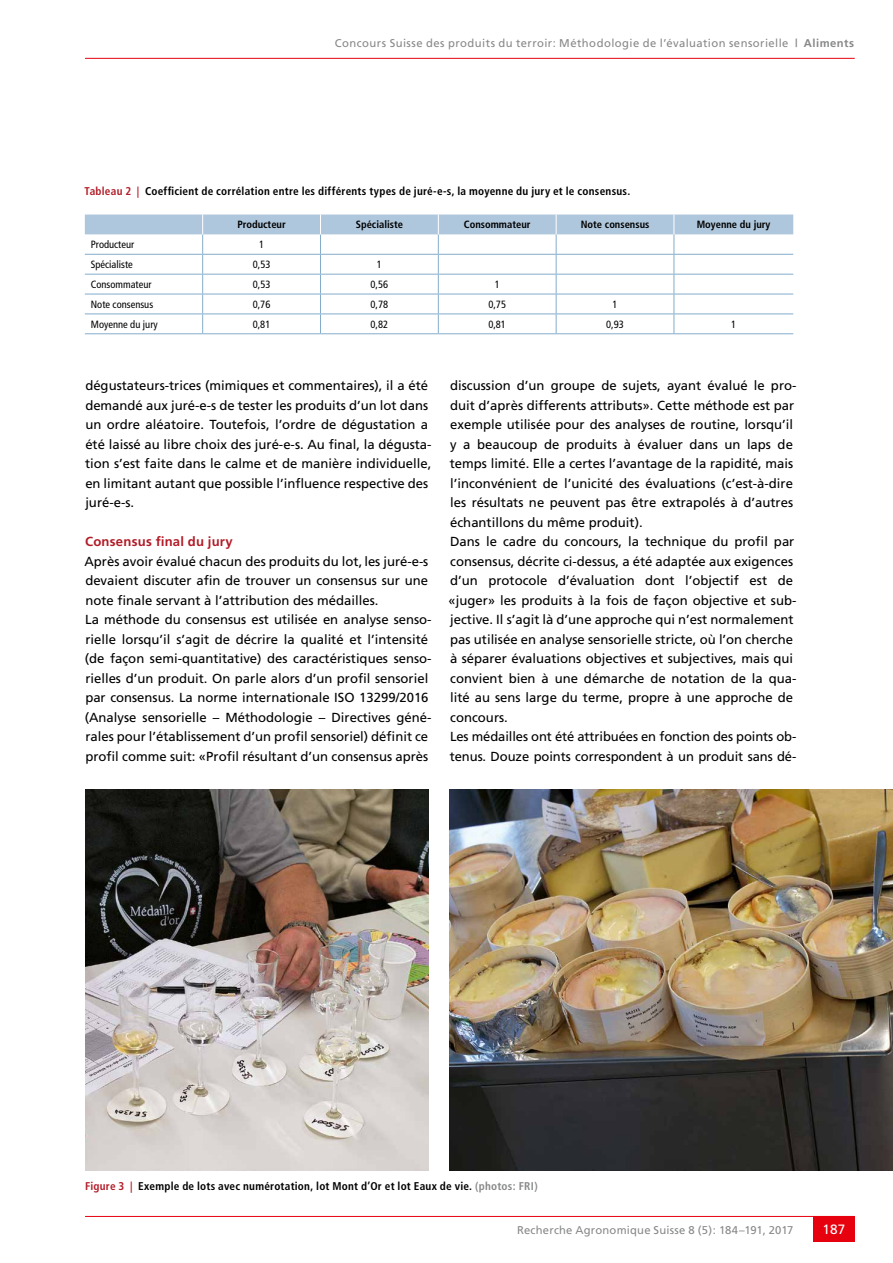
<style>
.page{position:relative;width:893px;height:1263px;background:#fff}
.page>*{position:absolute;margin:0;border:0;box-sizing:border-box;transform-origin:0 0}
.t1{font:13.5px "Frutiger";color:#fff}
.t2{font:13.2px/19.5px "Frutiger";color:#000}
.t3{font:700 13.2px "Frutiger";letter-spacing:.015em;color:#b21c27}
.t4{font:700 condensed 11.25px "Frutiger";letter-spacing:.02em;color:#000}
.t5{font:11.25px "Frutiger";letter-spacing:.035em;color:#878988}
.t6{font:condensed 10.5px "Frutiger";color:#000}
.t7{font:700 condensed 10.5px "Frutiger";color:#000}
.s1{font-weight:700}
.s2{color:#b21c27}
.s3{color:#878988}
</style>
<div class="page">
<hr style="left:85px;top:1216px;width:770px;height:1px;background:#e7000e">
<div style="left:813px;top:1216px;width:42px;height:26px;background:#e7000e"></div>
<hr style="left:85px;top:58px;width:770px;height:1px;background:#e7000e">
<hr style="left:85px;top:333px;width:118px;height:1px;background:#84adcc">
<hr style="left:203px;top:333px;width:117px;height:1px;background:#84adcc">
<hr style="left:320px;top:333px;width:118px;height:1px;background:#84adcc">
<hr style="left:438px;top:333px;width:118px;height:1px;background:#84adcc">
<hr style="left:556px;top:333px;width:118px;height:1px;background:#84adcc">
<hr style="left:674px;top:333px;width:119px;height:1px;background:#84adcc">
<svg style="left:85px;top:214px;width:708px;height:119px"></svg>
<img style="left:450px;top:789px;width:443px;height:381px">
<img style="left:85px;top:789px;width:344px;height:381px">
<p class="t5" style="left:335px;top:36px;width:521px">Concours Suisse des produits du terroir: Méthodologie de l’évaluation sensorielle <span class="s1">| Aliments</span></p>
<p class="t4" style="left:85px;top:184px;width:547px"><span class="s2">Tableau 2 |</span> Coefficient de corrélation entre les différents types de juré-e-s, la moyenne du jury et le consensus.</p>
<p class="t7" style="left:237px;top:219px;width:50px">Producteur</p>
<p class="t7" style="left:356px;top:219px;width:49px">Spécialiste</p>
<p class="t7" style="left:464px;top:219px;width:68px">Consommateur</p>
<p class="t7" style="left:581px;top:219px;width:70px">Note consensus</p>
<p class="t7" style="left:697px;top:219px;width:75px">Moyenne du jury</p>
<p class="t6" style="left:91px;top:238px;width:45px">Producteur</p>
<p class="t6" style="left:259px;top:238px;width:7px">1</p>
<p class="t6" style="left:91px;top:258px;width:43px">Spécialiste</p>
<p class="t6" style="left:253px;top:258px;width:19px">0,53</p>
<p class="t6" style="left:377px;top:258px;width:7px">1</p>
<p class="t6" style="left:91px;top:278px;width:62px">Consommateur</p>
<p class="t6" style="left:253px;top:278px;width:19px">0,53</p>
<p class="t6" style="left:371px;top:278px;width:19px">0,56</p>
<p class="t6" style="left:495px;top:278px;width:7px">1</p>
<p class="t6" style="left:91px;top:298px;width:64px">Note consensus</p>
<p class="t6" style="left:253px;top:298px;width:19px">0,76</p>
<p class="t6" style="left:371px;top:298px;width:19px">0,78</p>
<p class="t6" style="left:488px;top:298px;width:19px">0,75</p>
<p class="t6" style="left:612px;top:298px;width:7px">1</p>
<p class="t6" style="left:91px;top:318px;width:68px">Moyenne du jury</p>
<p class="t6" style="left:253px;top:318px;width:19px">0,81</p>
<p class="t6" style="left:371px;top:318px;width:19px">0,82</p>
<p class="t6" style="left:488px;top:318px;width:19px">0,81</p>
<p class="t6" style="left:606px;top:318px;width:19px">0,93</p>
<p class="t6" style="left:731px;top:318px;width:7px">1</p>
<p class="t2" style="left:85px;top:376px;width:348px">dégustateurs-trices (mimiques et commentaires), il a été demandé aux juré-e-s de tester les produits d’un lot dans un ordre aléatoire. Toutefois, l’ordre de dégustation a été laissé au libre choix des juré-e-s. Au final, la dégusta&shy;tion s’est faite dans le calme et de manière individuelle, en limitant autant que possible l’influence respective des juré-e-s.</p>
<p class="t3" style="left:85px;top:534px;width:149px">Consensus final du jury</p>
<p class="t2" style="left:84px;top:551px;width:349px">Après avoir évalué chacun des produits du lot, les juré-e-s devaient discuter afin de trouver un consensus sur une note finale servant à l’attribution des médailles.<br>La méthode du consensus est utilisée en analyse senso&shy;rielle lorsqu’il s’agit de décrire la qualité et l’intensité (de façon semi-quantitative) des caractéristiques senso&shy;rielles d’un produit. On parle alors d’un profil sensoriel par consensus. La norme internationale ISO 13299/2016 (Analyse sensorielle – Méthodologie – Directives géné&shy;rales pour l’établissement d’un profil sensoriel) définit ce profil comme suit: «Profil résultant d’un consensus après</p>
<p class="t2" style="left:448px;top:376px;width:350px">discussion d’un groupe de sujets, ayant évalué le pro&shy;duit d’après differents attributs». Cette méthode est par exemple utilisée pour des analyses de routine, lorsqu’il y a beaucoup de produits à évaluer dans un laps de temps limité. Elle a certes l’avantage de la rapidité, mais l’inconvénient de l’unicité des évaluations (c’est-à-dire les résultats ne peuvent pas être extrapolés à d’autres échantillons du même produit).<br>Dans le cadre du concours, la technique du profil par consensus, décrite ci-dessus, a été adaptée aux exigences d’un protocole d’évaluation dont l’objectif est de «juger» les produits à la fois de façon objective et sub&shy;jective. Il s’agit là d’une approche qui n’est normalement pas utilisée en analyse sensorielle stricte, où l’on cherche à séparer évaluations objectives et subjectives, mais qui convient bien à une démarche de notation de la qua&shy;lité au sens large du terme, propre à une approche de concours.<br>Les médailles ont été attribuées en fonction des points ob&shy;tenus. Douze points correspondent à un produit sans dé-</p>
<p class="t4" style="left:85px;top:1179px;width:454px"><span class="s2">Figure 3 |</span> Exemple de lots avec numérotation, lot Mont d’Or et lot Eaux de vie. <span class="s3">(photos: FRI)</span></p>
<p class="t5" style="left:517px;top:1223px;width:278px">Recherche Agronomique Suisse 8 (5): 184–191, 2017</p>
<p class="t1" style="left:823px;top:1221px;width:24px">187</p>
</div>
